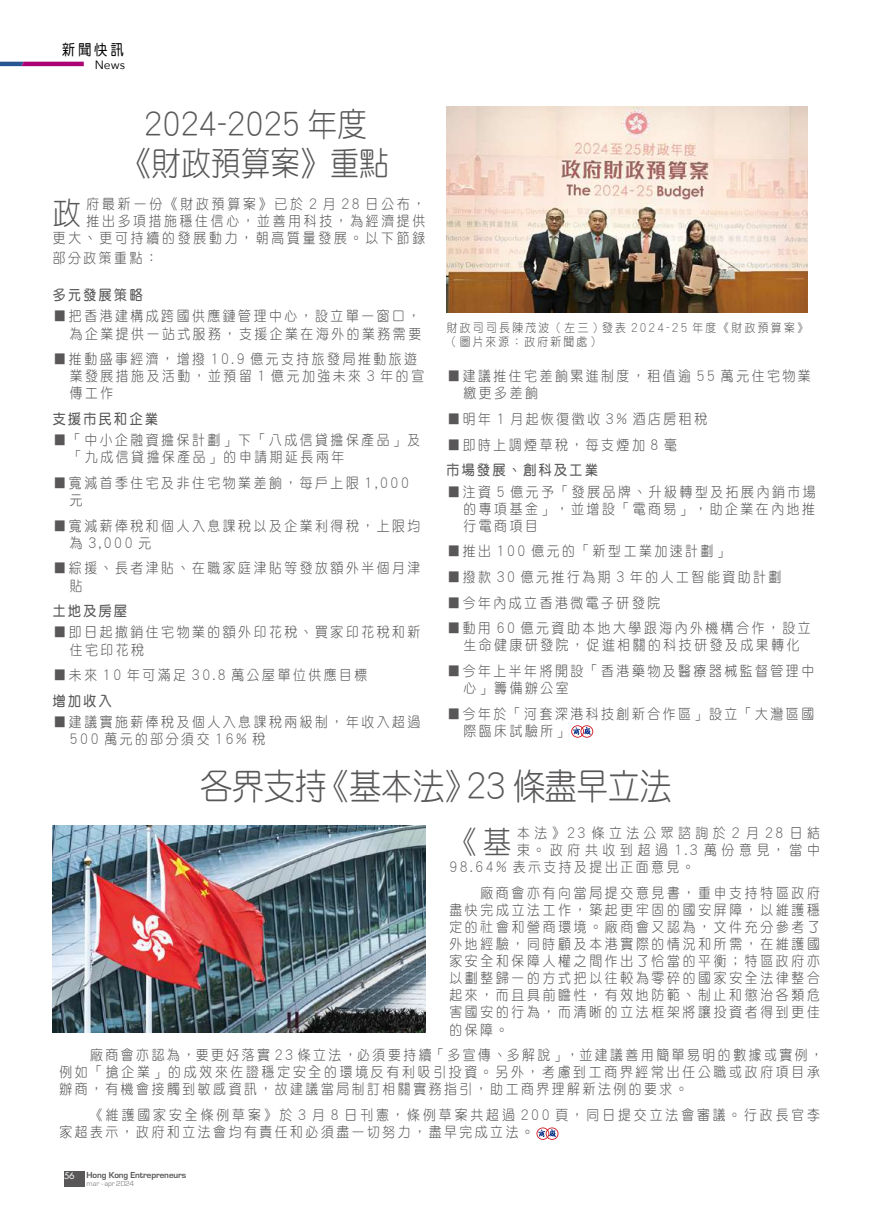
<style>
.page{position:relative;width:893px;height:1212px;background:#fff}
.page>*{position:absolute;margin:0;border:0;box-sizing:border-box;transform-origin:0 0}
.t1{font:36px "DF Yuan HK W3";letter-spacing:-.025em;color:#595757;scale:.9 1}
.t2{font:33px/39px "DF Yuan HK W3";color:#595757;text-align:center;scale:.9 1}
.t3{font:31.35px "DF Yuan HK W3";color:#595757;scale:.9 1}
.t4{font:15px "DF Yuan HK W5";color:#000;scale:.9 1}
.t5{font:14.25px/17.1px "DF Yuan HK W3";letter-spacing:.2em;color:#595757;scale:.9 1}
.t6{font:14.25px/17.4px "DF Yuan HK W3";letter-spacing:.23em;color:#595757;scale:.9 1}
.t7{font:14.25px/17.1px "DF Yuan HK W3";letter-spacing:.22em;color:#595757;text-align:right;scale:.9 1}
.t8{font:14.25px "DF Yuan HK W7";letter-spacing:.2em;color:#595757;scale:.9 1}
.t9{font:14.25px "DF Yuan HK W3";letter-spacing:.35em;color:#595757;scale:.9 1}
.t10{font:14.25px "DF Yuan HK W3";letter-spacing:.365em;color:#595757;scale:.9 1}
.t11{font:12px/14.4px "DF Yuan HK W3";letter-spacing:.215em;color:#595757;scale:.9 1}
.t12{font:12px "Avenir Next";color:#000}
.t13{font:700 9px "Eurostile";letter-spacing:-.01em;color:#595757}
.t14{font:9px "Futura Std";color:#fff}
.t15{font:7.5px "Eurostile";letter-spacing:-.025em;color:#898989}
.s1{font-family:"DF Hei Std W3"}
</style>
<div class="page">
<img style="left:446px;top:106px;width:362px;height:207px">
<img style="left:53px;top:826px;width:372px;height:206px">
<svg style="left:64px;top:1171px;width:21px;height:15px"></svg>
<svg style="left:0;top:62px;width:84px;height:4px"></svg>
<svg style="left:571px;top:725px;width:22px;height:13px"></svg>
<svg style="left:536px;top:1127px;width:22px;height:13px"></svg>
<p class="t4" style="left:62px;top:41px;width:70px">新聞快訊</p>
<p class="t12" style="left:95px;top:54px;width:32px">News</p>
<h2 class="t2" style="left:122px;top:104px;width:298px">2024-2025 年度<br><span class="s1">《</span>財政預算案<span class="s1">》</span>重點</h2>
<p class="t7" style="left:53px;top:195px;width:415px">府最新一份<span class="s1">《</span>財政預算案<span class="s1">》</span>已於 2 月 28 日公布，<br>推出多項措施穩住信心，並善用科技，為經濟提供<br>更大、更可持續的發展動力，朝高質量發展。以下節錄</p>
<p class="t5" style="left:53px;top:249px;width:118px">部分政策重點：</p>
<p class="t8" style="left:53px;top:287px;width:101px">多元發展策略</p>
<p class="t5" style="left:54px;top:307px;width:410px;text-align:right">■把香港建構成跨國供應鏈管理中心，設立單一窗口，為企業提供一站式服務，支援企業在海外的業務需要</p>
<p class="t5" style="left:70px;top:350px;width:395px;text-indent:-16px">■推動盛事經濟，增撥 10.9 億元支持旅發局推動旅遊業發展措施及活動，並預留 1 億元加強未來 3 年的宣傳工作</p>
<p class="t8" style="left:53px;top:411px;width:118px">支援市民和企業</p>
<p class="t5" style="left:70px;top:431px;width:391px;text-indent:-16px">■「中小企融資擔保計劃」下「八成信貸擔保產品」及「九成信貸擔保產品」的申請期延長兩年</p>
<p class="t5" style="left:70px;top:474px;width:378px;text-indent:-16px">■寬減首季住宅及非住宅物業差餉，每戶上限 1,000元</p>
<p class="t5" style="left:70px;top:517px;width:391px;text-indent:-16px">■寬減薪俸稅和個人入息課稅以及企業利得稅，上限均為 3,000 元</p>
<p class="t5" style="left:70px;top:559px;width:391px;text-indent:-16px">■綜援、長者津貼、在職家庭津貼等發放額外半個月津貼</p>
<p class="t8" style="left:53px;top:603px;width:84px">土地及房屋</p>
<p class="t5" style="left:70px;top:624px;width:391px;text-indent:-16px">■即日起撤銷住宅物業的額外印花稅、買家印花稅和新住宅印花稅</p>
<p class="t5" style="left:54px;top:666px;width:350px">■未來 10 年可滿足 30.8 萬公屋單位供應目標</p>
<p class="t8" style="left:53px;top:693px;width:67px">增加收入</p>
<p class="t5" style="left:70px;top:713px;width:391px;text-indent:-16px">■建議實施薪俸稅及個人入息課稅兩級制，年收入超過<br>500 萬元的部分須交 16% 稅</p>
<h3 class="t3" style="left:53px;top:195px;width:33px">政</h3>
<p class="t11" style="left:447px;top:320px;width:403px">財政司司長陳茂波（左三 ) 發表 2024-25 年度《財政預算案》（圖片來源：政府新聞處）</p>
<p class="t5" style="left:463px;top:367px;width:387px;text-indent:-16px">■建議推住宅差餉累進制度，租值逾 55 萬元住宅物業繳更多差餉</p>
<p class="t5" style="left:447px;top:410px;width:290px">■明年 1 月起恢復徵收 3% 酒店房租稅</p>
<p class="t5" style="left:447px;top:436px;width:257px">■即時上調煙草稅，每支煙加 8 毫</p>
<p class="t8" style="left:446px;top:462px;width:170px">市場發展、創科及工業</p>
<p class="t5" style="left:463px;top:483px;width:393px;text-align:justify;text-indent:-16px">■注資 5 億元予「發展品牌、升級轉型及拓展內銷市場的專項基金」，並增設「電商易」，助企業在內地推行電商項目</p>
<p class="t5" style="left:447px;top:542px;width:314px">■推出 100 億元的「新型工業加速計劃」</p>
<p class="t5" style="left:447px;top:568px;width:373px">■撥款 30 億元推行為期 3 年的人工智能資助計劃</p>
<p class="t5" style="left:447px;top:594px;width:238px">■今年內成立香港微電子研發院</p>
<p class="t5" style="left:447px;top:619px;width:405px;text-align:center">■動用 60 億元資助本地大學跟海內外機構合作，設立生命健康研發院，促進相關的科技研發及成果轉化</p>
<p class="t5" style="left:463px;top:662px;width:391px;text-indent:-16px">■今年上半年將開設「香港藥物及醫療器械監督管理中心」籌備辦公室</p>
<p class="t5" style="left:463px;top:705px;width:391px;text-indent:-16px">■今年於「河套深港科技創新合作區」設立「大灣區國際臨床試驗所」</p>
<h1 class="t1" style="left:200px;top:766px;width:526px">各界支持《基本法》23 條盡早立法</h1>
<h3 class="t3" style="left:449px;top:824px;width:70px">《基</h3>
<p class="t9" style="left:517px;top:825px;width:338px">本法》23 條立法公眾諮詢於 2 月 28 日結</p>
<p class="t10" style="left:517px;top:842px;width:338px">束。政府共收到超過 1.3 萬份意見，當中</p>
<p class="t5" style="left:449px;top:858px;width:274px">98.64% 表示支持及提出正面意見。</p>
<p class="t5" style="left:449px;top:884px;width:413px;text-align:justify">　　廠商會亦有向當局提交意見書，重申支持特區政府盡快完成立法工作，築起更牢固的國安屏障，以維護穩定的社會和營商環境。廠商會又認為，文件充分參考了外地經驗，同時顧及本港實際的情況和所需，在維護國家安全和保障人權之間作出了恰當的平衡；特區政府亦以劃整歸一的方式把以往較為零碎的國家安全法律整合起來，而且具前瞻性，有效地防範、制止和懲治各類危害國安的行為，而清晰的立法框架將讓投資者得到更佳的保障。</p>
<p class="t5" style="left:59px;top:1046px;width:850px">　　廠商會亦認為，要更好落實 23 條立法，必須要持續「多宣傳、多解說」，並建議善用簡單易明的數據或實例，例如「搶企業」的成效來佐證穩定安全的環境反有利吸引投資。另外，考慮到工商界經常出任公職或政府項目承辦商，有機會接觸到敏感資訊，故建議當局制訂相關實務指引，助工商界理解新法例的要求。</p>
<p class="t6" style="left:59px;top:1106px;width:847px">　　《維護國家安全條例草案》於 3 月 8 日刊憲，條例草案共超過 200 頁，同日提交立法會審議。行政長官李家超表示，政府和立法會均有責任和必須盡一切努力，盡早完成立法。</p>
<p class="t14" style="left:64px;top:1170px;width:12px">56</p>
<p class="t13" style="left:87px;top:1170px;width:101px">Hong Kong Entrepreneurs</p>
<p class="t15" style="left:87px;top:1179px;width:49px">mar - apr 2024</p>
</div>
